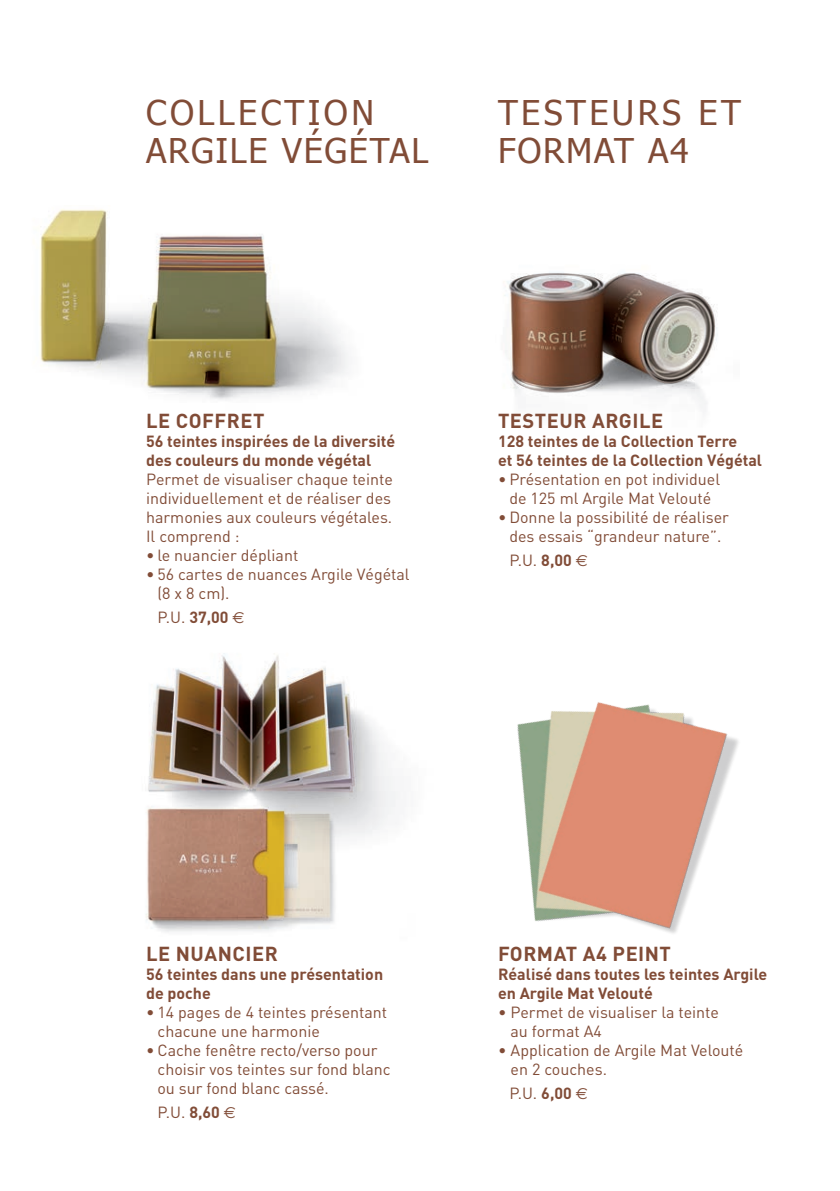
<style>
.page{position:relative;width:840px;height:1191px;background:#fff}
.page>*{position:absolute;margin:0;border:0;box-sizing:border-box;transform-origin:0 0}
.t1{font:34px/38px "Tahoma";letter-spacing:.05em;color:#814c37}
.t2{font:34px/38px "Tahoma";letter-spacing:.1em;color:#814c37}
.t3{font:700 20px "DIN";letter-spacing:.025em;color:#814c37}
.t4{font:16px/19px "DIN";color:#814c37}
.t5{font:700 16px/19px "DIN";color:#814c37}
.s1{font-weight:400}
.s2{font-family:"Euro Sans";font-weight:400}
.s3{font-weight:700}
.s4{font-family:"Euro Sans"}
</style>
<div class="page">
<img style="left:517px;top:702px;width:222px;height:231px">
<img style="left:150px;top:653px;width:235px;height:107px">
<img style="left:40px;top:209px;width:308px;height:191px">
<img style="left:504px;top:272px;width:213px;height:136px">
<img style="left:146px;top:760px;width:252px;height:172px">
<h1 class="t1" style="left:146px;top:92px;width:284px">COLLECTION<br>ARGILE VÉGÉTAL</h1>
<h1 class="t2" style="left:497px;top:92px;width:244px">TESTEURS ET<br>FORMAT A4</h1>
<p class="t3" style="left:146px;top:407px;width:120px">LE COFFRET</p>
<p class="t5" style="left:146px;top:431px;width:250px">56 teintes inspirées de la diversité des couleurs du monde végétal</p>
<p class="t4" style="left:146px;top:469px;width:248px;text-align:justify">Permet de visualiser chaque teinte individuellement et de réaliser des harmonies aux couleurs végétales.<br>Il comprend :</p>
<p class="t4" style="left:146px;top:545px;width:154px">• le nuancier dépliant</p>
<p class="t4" style="left:157px;top:564px;width:253px;text-indent:-11px">• 56 cartes de nuances Argile Végétal (8 x 8 cm).</p>
<p class="t5" style="left:157px;top:607px;width:88px"><span class="s1">P.U.</span> 37,00 <span class="s2">€</span></p>
<p class="t3" style="left:497px;top:407px;width:166px">TESTEUR ARGILE</p>
<p class="t5" style="left:497px;top:431px;width:265px">128 teintes de la Collection Terre<br>et 56 teintes de la Collection Végétal</p>
<p class="t4" style="left:497px;top:469px;width:223px;text-align:center">• Présentation en pot individuel de 125 ml Argile Mat Velouté</p>
<p class="t4" style="left:497px;top:507px;width:232px;text-align:center">• Donne la possibilité de réaliser des essais “grandeur nature”.</p>
<p class="t4" style="left:509px;top:551px;width:80px">P.U. <span class="s3">8,00</span> <span class="s4">€</span></p>
<p class="t3" style="left:146px;top:940px;width:133px">LE NUANCIER</p>
<p class="t5" style="left:146px;top:963px;width:238px">56 teintes dans une présentation de poche</p>
<p class="t4" style="left:157px;top:1002px;width:231px;text-indent:-11px">• 14 pages de 4 teintes présentant chacune une harmonie</p>
<p class="t4" style="left:157px;top:1040px;width:235px;text-indent:-11px">• Cache fenêtre recto/verso pour choisir vos teintes sur fond blanc ou sur fond blanc cassé.</p>
<p class="t4" style="left:157px;top:1102px;width:80px">P.U. <span class="s3">8,60</span> <span class="s4">€</span></p>
<p class="t3" style="left:497px;top:940px;width:174px">FORMAT A4 PEINT</p>
<p class="t5" style="left:497px;top:963px;width:270px">Réalisé dans toutes les teintes Argile en Argile Mat Velouté</p>
<p class="t4" style="left:510px;top:1002px;width:210px;text-indent:-12px">• Permet de visualiser la teinte au format A4</p>
<p class="t4" style="left:510px;top:1040px;width:234px;text-indent:-12px">• Application de Argile Mat Velouté en 2 couches.</p>
<p class="t4" style="left:509px;top:1083px;width:80px">P.U. <span class="s3">6,00</span> <span class="s4">€</span></p>
</div>
